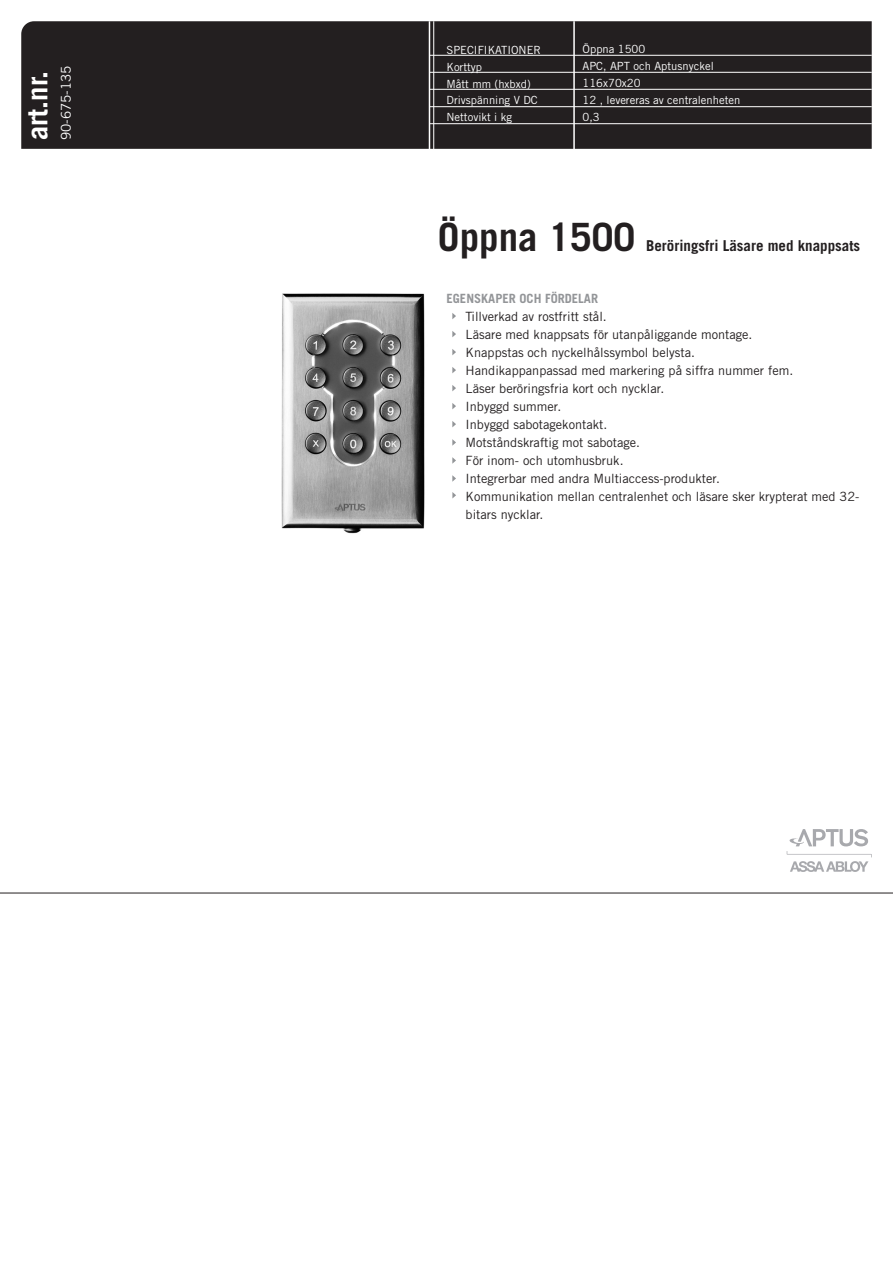
<style>
.page{position:relative;width:893px;height:1263px;background:#fff}
.page>*{position:absolute;margin:0;border:0;box-sizing:border-box;transform-origin:0 0}
.t1{font:700 39px "Trade Gothic";color:#231f20}
.t2{font:700 28.5px "Trade Gothic";color:#fff}
.t3{font:700 15px "Trade Gothic";color:#231f20}
.t4{font:13.5px "Trade Gothic";color:#fff}
.t5{font:12.75px "Trade Gothic";color:#231f20}
.t6{font:700 12.75px "Trade Gothic";color:#939598}
.t7{font:11.25px "Trade Gothic";color:#fff}
</style>
<div class="page">
<hr style="left:0;top:893px;width:893px;height:1px;background:#231f20">
<div style="left:21px;top:21px;width:851px;height:128px;background:#231f20"></div>
<hr style="left:429px;top:21px;width:1px;height:129px;background:#fff">
<hr style="left:573px;top:21px;width:2px;height:129px;background:#fff">
<hr style="left:433px;top:21px;width:1px;height:129px;background:#fff">
<hr style="left:429px;top:55px;width:443px;height:1px;background:#fff">
<hr style="left:429px;top:72px;width:443px;height:1px;background:#fff">
<hr style="left:429px;top:89px;width:443px;height:1px;background:#fff">
<hr style="left:429px;top:106px;width:443px;height:1px;background:#fff">
<hr style="left:429px;top:123px;width:443px;height:1px;background:#fff">
<svg style="left:452px;top:313px;width:4px;height:6px"></svg>
<svg style="left:452px;top:331px;width:4px;height:6px"></svg>
<svg style="left:452px;top:349px;width:4px;height:6px"></svg>
<svg style="left:452px;top:367px;width:4px;height:6px"></svg>
<svg style="left:452px;top:385px;width:4px;height:6px"></svg>
<svg style="left:452px;top:421px;width:4px;height:6px"></svg>
<svg style="left:452px;top:439px;width:4px;height:7px"></svg>
<svg style="left:452px;top:457px;width:4px;height:7px"></svg>
<svg style="left:452px;top:475px;width:4px;height:7px"></svg>
<svg style="left:452px;top:403px;width:4px;height:6px"></svg>
<img style="left:281px;top:293px;width:144px;height:241px">
<svg style="left:787px;top:829px;width:85px;height:43px"></svg>
<svg style="left:452px;top:492px;width:4px;height:6px"></svg>
<p class="t2" style="left:20px;top:140px;width:71px;rotate:-90deg">art.nr.</p>
<p class="t4" style="left:58px;top:140px;width:76px;rotate:-90deg">90-675-135</p>
<p class="t7" style="left:446px;top:43px;width:96px">SPECIFIKATIONER</p>
<p class="t7" style="left:446px;top:60px;width:37px">Korttyp</p>
<p class="t7" style="left:446px;top:77px;width:86px">Mått mm (hxbxd)</p>
<p class="t7" style="left:446px;top:93px;width:93px">Drivspänning V DC</p>
<p class="t7" style="left:446px;top:110px;width:67px">Nettovikt i kg</p>
<p class="t7" style="left:583px;top:43px;width:64px">Öppna 1500</p>
<p class="t7" style="left:583px;top:60px;width:133px">APC, APT och Aptusnyckel</p>
<p class="t7" style="left:583px;top:77px;width:60px">116x70x20</p>
<p class="t7" style="left:583px;top:93px;width:159px">12 , levereras av centralenheten</p>
<p class="t7" style="left:583px;top:110px;width:19px">0,3</p>
<p class="t1" style="left:438px;top:213px;width:199px">Öppna 1500</p>
<p class="t3" style="left:646px;top:236px;width:216px">Beröringsfri Läsare med knappsats</p>
<p class="t6" style="left:446px;top:291px;width:153px">EGENSKAPER OCH FÖRDELAR</p>
<p class="t5" style="left:466px;top:309px;width:143px">Tillverkad av rostfritt stål.</p>
<p class="t5" style="left:466px;top:327px;width:288px">Läsare med knappsats för utanpåliggande montage.</p>
<p class="t5" style="left:466px;top:345px;width:231px">Knappstas och nyckelhålssymbol belysta.</p>
<p class="t5" style="left:466px;top:363px;width:329px">Handikappanpassad med markering på siffra nummer fem.</p>
<p class="t5" style="left:466px;top:381px;width:200px">Läser beröringsfria kort och nycklar.</p>
<p class="t5" style="left:466px;top:399px;width:97px">Inbyggd summer.</p>
<p class="t5" style="left:466px;top:417px;width:143px">Inbyggd sabotagekontakt.</p>
<p class="t5" style="left:466px;top:435px;width:176px">Motståndskraftig mot sabotage.</p>
<p class="t5" style="left:466px;top:453px;width:159px">För inom- och utomhusbruk.</p>
<p class="t5" style="left:466px;top:471px;width:256px">Integrerbar med andra Multiaccess-produkter.</p>
<p class="t5" style="left:466px;top:489px;width:395px">Kommunikation mellan centralenhet och läsare sker krypterat med 32-</p>
<p class="t5" style="left:466px;top:507px;width:79px">bitars nycklar.</p>
</div>
